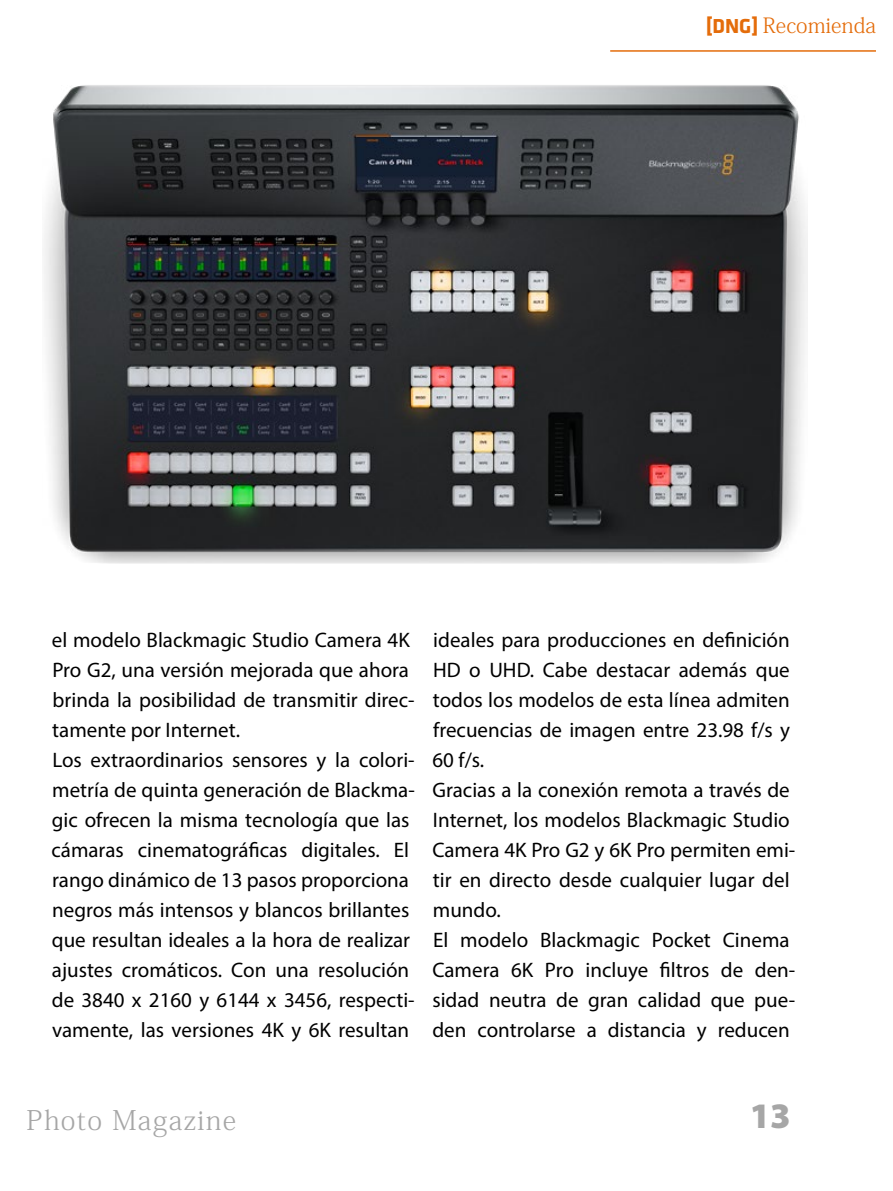
<style>
.page{position:relative;width:893px;height:1191px;background:#fff}
.page>*{position:absolute;margin:0;border:0;box-sizing:border-box;transform-origin:0 0}
.t1{font:900 36px "Myriad Pro";color:#a6a6a6}
.t2{font:27px "Adobe Fangsong Std";letter-spacing:.05em;color:#a6a6a6}
.t3{font:21px/30px "Myriad Pro";color:#000}
.t4{font:21px "Adobe Fangsong Std";color:#e46c0a}
.s1{font-family:"Klavika";font-weight:700}
</style>
<div class="page">
<img style="left:44px;top:85px;width:764px;height:479px">
<hr style="left:610px;top:50px;width:266px;height:2px;background:#e46c0a">
<p class="t4" style="left:706px;top:13px;width:172px"><span class="s1">[DNG]</span> Recomienda</p>
<p class="t3" style="left:51px;top:624px;width:365px">el modelo Blackmagic Studio Camera 4K Pro G2, una versión mejorada que ahora brinda la posibilidad de transmitir direc&shy;tamente por Internet.<br>Los extraordinarios sensores y la colori&shy;metría de quinta generación de Blackma&shy;gic ofrecen la misma tecnología que las cámaras cinematográficas digitales. El rango dinámico de 13 pasos proporciona negros más intensos y blancos brillantes que resultan ideales a la hora de realizar ajustes cromáticos. Con una resolución de 3840 x 2160 y 6144 x 3456, respecti&shy;vamente, las versiones 4K y 6K resultan</p>
<p class="t3" style="left:432px;top:625px;width:364px">ideales para producciones en definición HD o UHD. Cabe destacar además que todos los modelos de esta línea admiten frecuencias de imagen entre 23.98 f/s y 60 f/s.<br>Gracias a la conexión remota a través de Internet, los modelos Blackmagic Studio Camera 4K Pro G2 y 6K Pro permiten emi&shy;tir en directo desde cualquier lugar del mundo.<br>El modelo Blackmagic Pocket Cinema Camera 6K Pro incluye filtros de den&shy;sidad neutra de gran calidad que pue&shy;den controlarse a distancia y reducen</p>
<p class="t2" style="left:27px;top:1103px;width:211px">Photo Magazine</p>
<h1 class="t1" style="left:750px;top:1092px;width:43px">13</h1>
</div>
